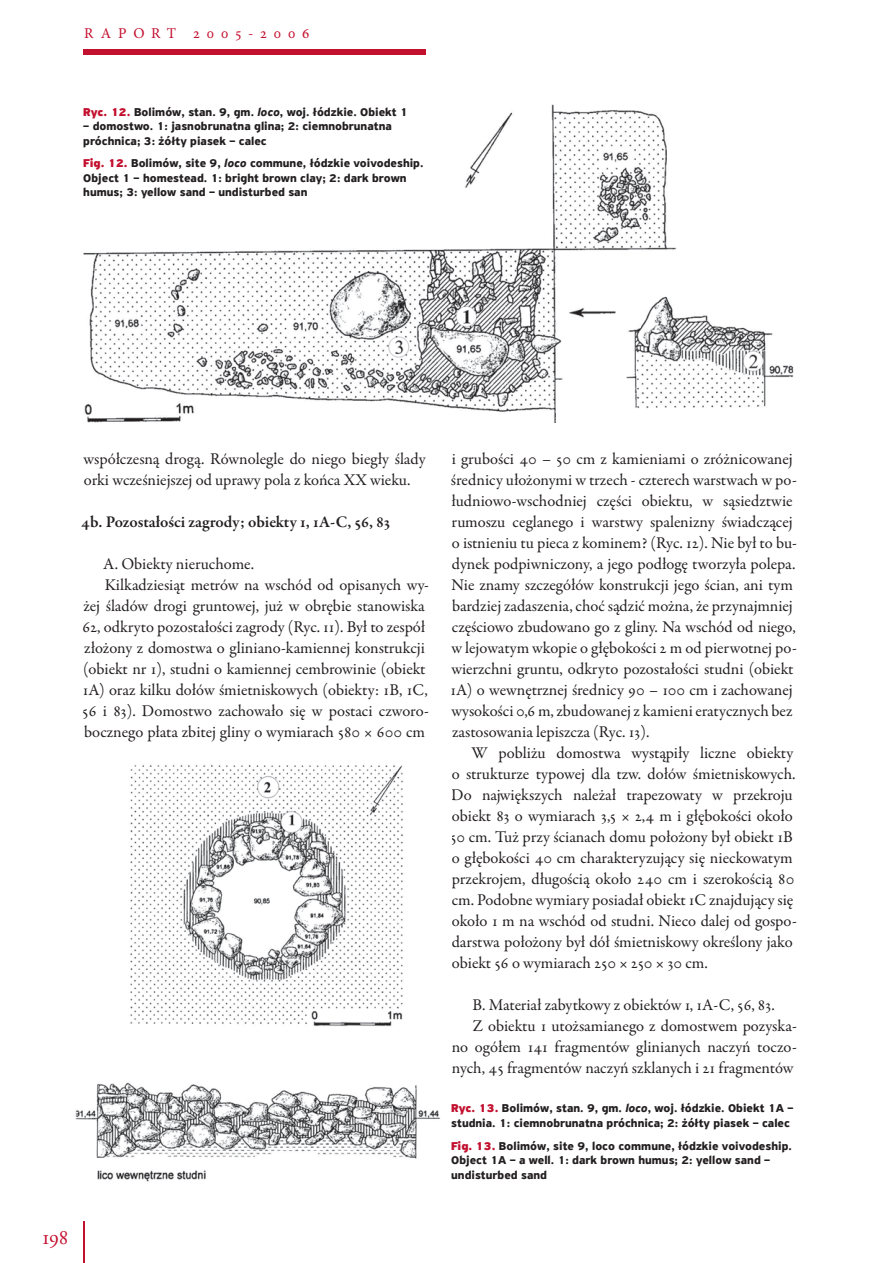
<style>
.page{position:relative;width:891px;height:1263px;background:#fff}
.page>*{position:absolute;margin:0;border:0;box-sizing:border-box;transform-origin:0 0}
.t1{font:21px "Adobe Garamond Pro";color:#c3102f}
.t2{font:16.5px/21px "Garamond Premr Pro";color:#231f20}
.t3{font:600 16.5px "Garamond Premr Pro";color:#231f20}
.t4{font:15px "Minion Pro";letter-spacing:.45em;color:#c3102f}
.t5{font:700 12px/14.4px "PF Highway Sans Pro";color:#231f20}
.s1{font-weight:900;color:#c3102f}
.s2{font-style:italic}
.s3{font-family:"Adobe Garamond Pro"}
</style>
<div class="page">
<div style="left:83px;top:50px;width:343px;height:5px;background:#c3102f"></div>
<hr style="left:83px;top:1221px;width:1px;height:42px;background:#c3102f">
<img style="left:83px;top:104px;width:710px;height:318px">
<img style="left:75px;top:765px;width:365px;height:417px">
<p class="t4" style="left:84px;top:24px;width:227px">RAPORT 2005-2006</p>
<p class="t5" style="left:83px;top:105px;width:326px"><span class="s1">Ryc. 12.</span> Bolimów, stan. 9, gm. <span class="s2">loco</span>, woj. łódzkie. Obiekt 1</p>
<p class="t5" style="left:83px;top:119px;width:310px">– domostwo. 1: jasnobrunatna glina; 2: ciemnobrunatna próchnica; 3: żółty piasek – calec</p>
<p class="t5" style="left:83px;top:157px;width:342px"><span class="s1">Fig. 12.</span> Bolimów, site 9, <span class="s2">loco</span> commune, łódzkie voivodeship.<br>Object 1 – homestead. 1: bright brown clay; 2: dark brown humus; 3: yellow sand – undisturbed san</p>
<p class="t2" style="left:84px;top:448px;width:344px">współczesną drogą. Równolegle do niego biegły ślady orki wcześniejszej od uprawy pola z końca XX wieku.</p>
<p class="t3" style="left:81px;top:511px;width:311px">4b. Pozostałości zagrody; obiekty 1, 1A-C, 56, 83</p>
<p class="t2" style="left:103px;top:553px;width:152px">A. Obiekty nieruchome.</p>
<p class="t2" style="left:105px;top:574px;width:326px">Kilkadziesiąt metrów na wschód od opisanych wy-</p>
<p class="t2" style="left:83px;top:595px;width:343px">żej śladów drogi gruntowej, już w obrębie stanowiska</p>
<p class="t2" style="left:82px;top:616px;width:345px">62, odkryto pozostałości zagrody (Ryc. 11). Był to zespół</p>
<p class="t2" style="left:84px;top:637px;width:342px">złożony z domostwa o gliniano-kamiennej konstrukcji</p>
<p class="t2" style="left:83px;top:658px;width:344px">(obiekt nr 1), studni o kamiennej cembrowinie (obiekt</p>
<p class="t2" style="left:83px;top:679px;width:347px">1A) oraz kilku dołów śmietniskowych (obiekty: 1B, 1C,</p>
<p class="t2" style="left:82px;top:700px;width:348px">56 i 83). Domostwo zachowało się w postaci czworo-</p>
<p class="t2" style="left:84px;top:721px;width:342px">bocznego płata zbitej gliny o wymiarach 580 <span class="s3">×</span> 600 cm</p>
<p class="t1" style="left:42px;top:1224px;width:27px">198</p>
<p class="t2" style="left:450px;top:448px;width:348px">i grubości 40 – 50 cm z kamieniami o zróżnicowanej średnicy ułożonymi w trzech - czterech warstwach w po&shy;łudniowo-wschodniej części obiektu, w sąsiedztwie rumoszu ceglanego i warstwy spalenizny świadczącej o istnieniu tu pieca z kominem? (Ryc. 12). Nie był to bu&shy;dynek podpiwniczony, a jego podłogę tworzyła polepa.<br>Nie znamy szczegółów konstrukcji jego ścian, ani tym bardziej zadaszenia, choć sądzić można, że przynajmniej częściowo zbudowano go z gliny. Na wschód od niego, w lejowatym wkopie o głębokości 2 m od pierwotnej po&shy;wierzchni gruntu, odkryto pozostałości studni (obiekt 1A) o wewnętrznej średnicy 90 – 100 cm i zachowanej wysokości 0,6 m, zbudowanej z kamieni eratycznych bez zastosowania lepiszcza (Ryc. 13).</p>
<p class="t2" style="left:450px;top:742px;width:348px;text-indent:21px">W pobliżu domostwa wystąpiły liczne obiekty o strukturze typowej dla tzw. dołów śmietniskowych.<br>Do największych należał trapezowaty w przekroju obiekt 83 o wymiarach 3,5 <span class="s3">×</span> 2,4 m i głębokości około 50 cm. Tuż przy ścianach domu położony był obiekt 1B o głębokości 40 cm charakteryzujący się nieckowatym przekrojem, długością około 240 cm i szerokością 80 cm. Podobne wymiary posiadał obiekt 1C znajdujący się około 1 m na wschód od studni. Nieco dalej od gospo&shy;darstwa położony był dół śmietniskowy określony jako obiekt 56 o wymiarach 250 <span class="s3">×</span> 250 <span class="s3">×</span> 30 cm.</p>
<p class="t2" style="left:473px;top:994px;width:304px">B. Materiał zabytkowy z obiektów 1, 1A-C, 56, 83.</p>
<p class="t2" style="left:473px;top:1015px;width:326px">Z obiektu 1 utożsamianego z domostwem pozyska-</p>
<p class="t2" style="left:452px;top:1036px;width:347px">no ogółem 141 fragmentów glinianych naczyń toczo-</p>
<p class="t2" style="left:452px;top:1057px;width:344px">nych, 45 fragmentów naczyń szklanych i 21 fragmentów</p>
<p class="t5" style="left:451px;top:1101px;width:344px"><span class="s1">Ryc. 13.</span> Bolimów, stan. 9, gm. <span class="s2">loco</span>, woj. łódzkie. Obiekt 1A – studnia. 1: ciemnobrunatna próchnica; 2: żółty piasek – calec</p>
<p class="t5" style="left:451px;top:1139px;width:342px"><span class="s1">Fig. 13.</span> Bolimów, site 9, loco commune, łódzkie voivodeship.<br>Object 1A – a well. 1: dark brown humus; 2: yellow sand – undisturbed sand</p>
</div>
